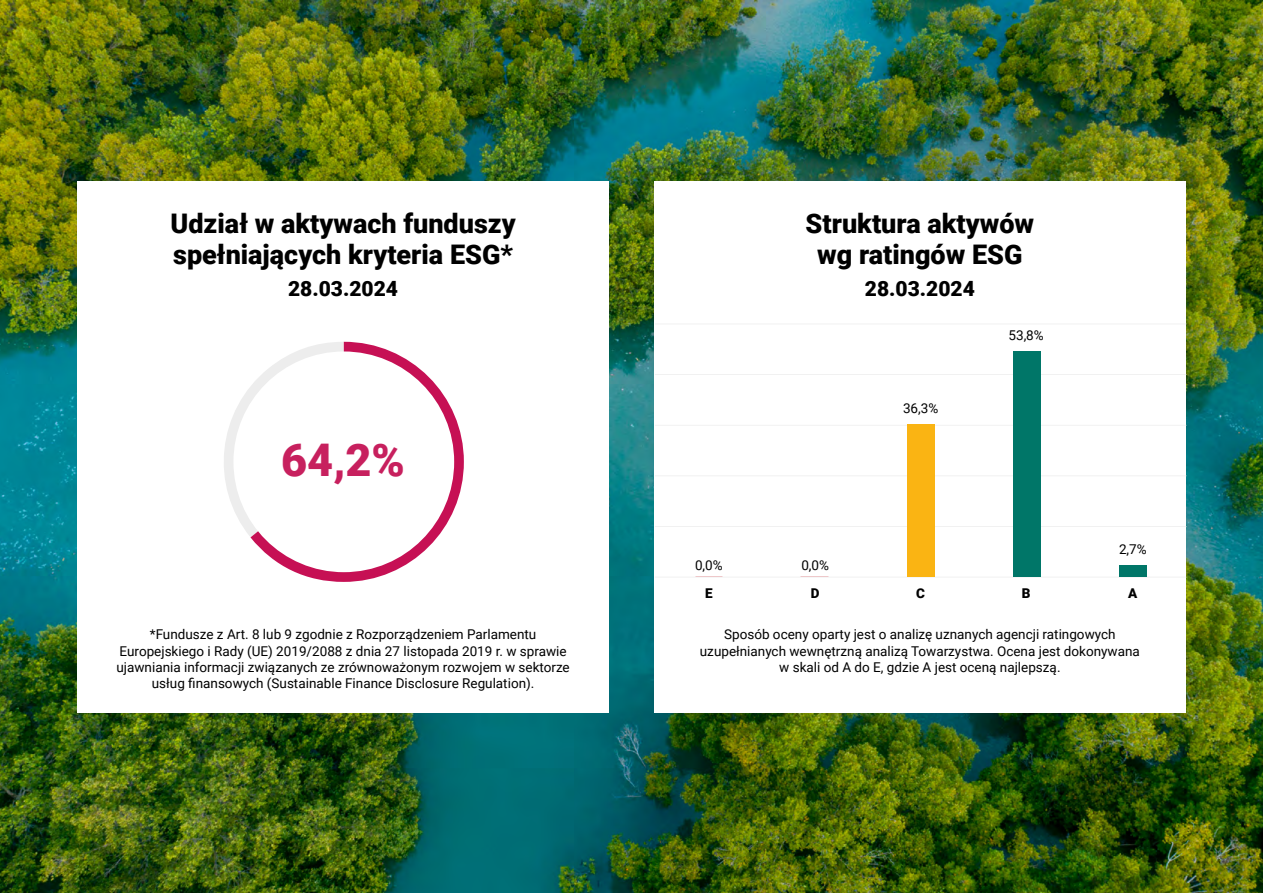
<style>
.page{position:relative;width:1263px;height:893px;background:#fff}
.page>*{position:absolute;margin:0;border:0;box-sizing:border-box;transform-origin:0 0}
.t1{font:900 45px "Roboto";color:#c7205e}
.t2{font:900 27px/31.5px "Roboto";color:#000;text-align:center}
.t3{font:900 21px "Roboto";color:#000}
.t4{font:13.5px/16.2px "Roboto";color:#000;text-align:center}
.t5{font:900 13.5px "Roboto";color:#000}
</style>
<div class="page">
<img style="left:0;top:0;width:1263px;height:893px">
<div style="left:654px;top:181px;width:532px;height:531px;background:#fff"></div>
<div style="left:77px;top:181px;width:532px;height:531px;background:#fff"></div>
<hr style="left:655px;top:577px;width:531px;height:1px;background:#ededed">
<hr style="left:655px;top:526px;width:531px;height:1px;background:#ededed">
<hr style="left:655px;top:475px;width:531px;height:1px;background:#ededed">
<hr style="left:655px;top:425px;width:531px;height:1px;background:#ededed">
<hr style="left:655px;top:374px;width:531px;height:1px;background:#ededed">
<hr style="left:655px;top:324px;width:531px;height:1px;background:#ededed">
<div style="left:1119px;top:565px;width:27px;height:11px;background:#007668"></div>
<div style="left:1013px;top:351px;width:27px;height:225px;background:#007668"></div>
<div style="left:907px;top:424px;width:27px;height:152px;background:#fab413"></div>
<svg style="left:224px;top:388px;width:26px;height:148px"></svg>
<svg style="left:250px;top:342px;width:214px;height:240px"></svg>
<div style="left:233px;top:351px;width:221px;height:221px;background:#fff;border-radius:50%"></div>
<h2 class="t2" style="left:170px;top:207px;width:347px;text-align:left">Udział w aktywach funduszy spełniających kryteria ESG*</h2>
<h3 class="t3" style="left:288px;top:274px;width:111px">28.03.2024</h3>
<h1 class="t1" style="left:281px;top:429px;width:125px">64,2%</h1>
<h2 class="t2" style="left:806px;top:207px;width:230px">Struktura aktywów wg ratingów ESG</h2>
<h3 class="t3" style="left:865px;top:274px;width:111px">28.03.2024</h3>
<p class="t4" style="left:695px;top:556px;width:29px">0,0%</p>
<p class="t4" style="left:801px;top:556px;width:29px">0,0%</p>
<p class="t4" style="left:903px;top:399px;width:37px">36,3%</p>
<p class="t4" style="left:1008px;top:326px;width:37px">53,8%</p>
<p class="t4" style="left:1119px;top:541px;width:29px">2,7%</p>
<p class="t5" style="left:705px;top:584px;width:9px">E</p>
<p class="t5" style="left:811px;top:584px;width:10px">D</p>
<p class="t5" style="left:916px;top:584px;width:10px">C</p>
<p class="t5" style="left:1022px;top:584px;width:10px">B</p>
<p class="t5" style="left:1128px;top:584px;width:11px">A</p>
<p class="t4" style="left:116px;top:626px;width:455px">*Fundusze z Art. 8 lub 9 zgodnie z Rozporządzeniem Parlamentu Europejskiego i Rady (UE) 2019/2088 z dnia 27 listopada 2019 r. w sprawie ujawniania informacji związanych ze zrównoważonym rozwojem w sektorze usług finansowych (Sustainable Finance Disclosure Regulation).</p>
<p class="t4" style="left:700px;top:626px;width:441px">Sposób oceny oparty jest o analizę uznanych agencji ratingowych uzupełnianych wewnętrzną analizą Towarzystwa. Ocena jest dokonywana w skali od A do E, gdzie A jest oceną najlepszą.</p>
</div>
